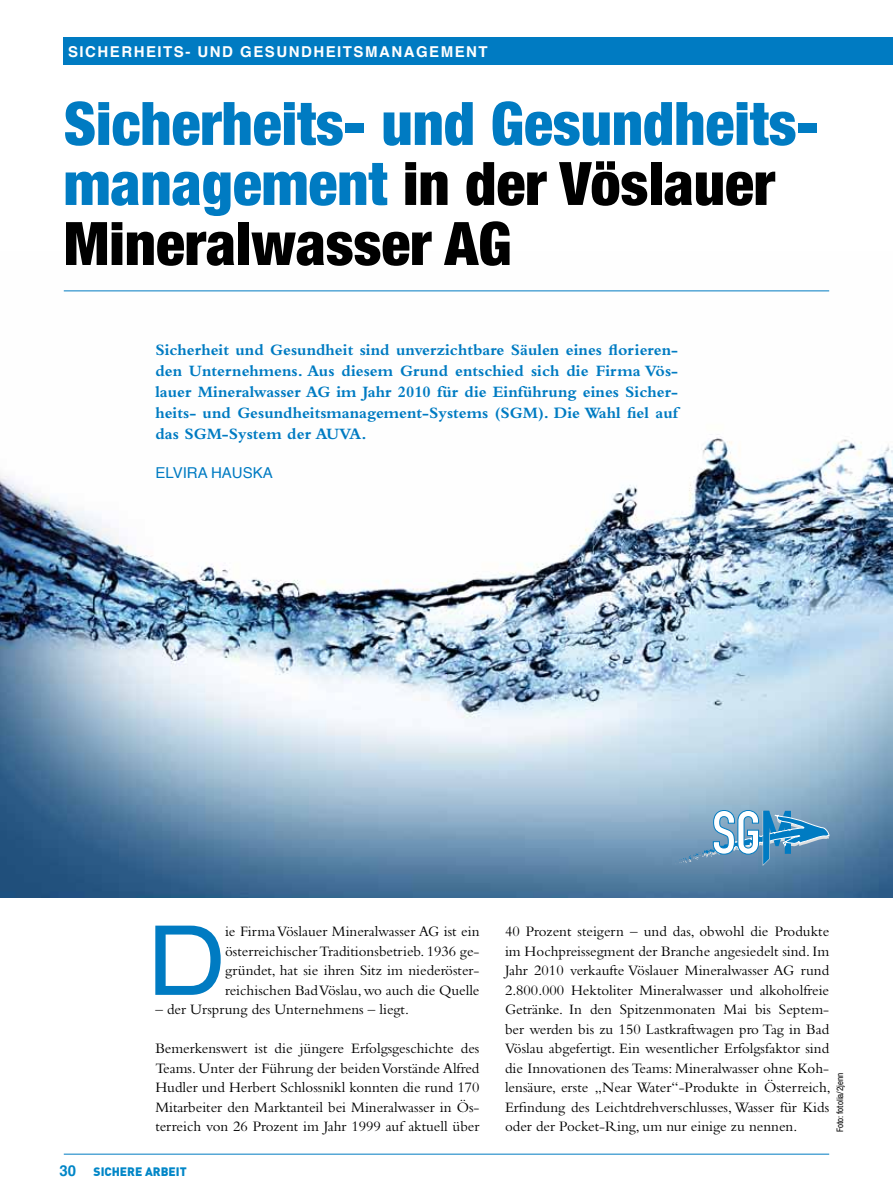
<style>
.page{position:relative;width:893px;height:1191px;background:#fff}
.page>*{position:absolute;margin:0;border:0;box-sizing:border-box;transform-origin:0 0}
.t1{font:expanded 96.9px "Helvetica Neue LT Std";color:#007bc2}
.t2{font:900 condensed 60px/60px "Helvetica Neue LT Std";color:#007bc2}
.t3{font:700 16.5px/21px "Bembo Std";color:#007bc2;text-align:justify}
.t4{font:15px/19.5px "Bembo Std";color:#000;text-align:justify}
.t5{font:700 15px "Helvetica";letter-spacing:.1em;color:#fff}
.t6{font:15px "Helvetica";color:#007bc2}
.t7{font:900 12px "DIN";color:#0086c7}
.t8{font:condensed 9px "Helvetica Neue LT Std";color:#000}
.s1{color:#000}
.s2{font-family:"Helvetica";font-weight:700;font-size:15px}
</style>
<div class="page">
<hr style="left:64px;top:1153px;width:765px;height:1px;background:#007bc2">
<img style="left:0;top:290px;width:893px;height:607px">
<div style="left:64px;top:37px;width:829px;height:28px;background:#007bc2"></div>
<hr style="left:64px;top:290px;width:765px;height:1px;background:#007bc2">
<svg style="left:676px;top:810px;width:153px;height:56px;background:#70a1c3"></svg>
<p class="t5" style="left:68px;top:40px;width:421px">SICHERHEITS- UND GESUNDHEITSMANAG EMENT</p>
<h2 class="t2" style="left:64px;top:93px;width:756px">Sicherheits- und Gesundheits&shy;management <span class="s1">in der Vöslauer<br>Mineralwasser AG</span></h2>
<p class="t3" style="left:155px;top:340px;width:524px">Sicherheit und Gesundheit sind unverzichtbare Säulen eines florieren&shy;den Unternehmens. Aus diesem Grund entschied sich die Firma Vös&shy;lauer Mineralwasser AG im Jahr 2010 für die Einführung eines Sicher&shy;heits- und Gesundheitsmanagement-Systems (SGM). Die Wahl fiel auf das SGM-System der AUVA.</p>
<p class="t6" style="left:155px;top:461px;width:119px">ELVIRA HAUSKA</p>
<h1 class="t1" style="left:148px;top:901px;width:79px">D</h1>
<p class="t4" style="left:225px;top:921px;width:256px">ie Firma Vöslauer Mineralwasser AG ist ein österreichischer Traditionsbetrieb. 1936 ge&shy;gründet, hat sie ihren Sitz im niederöster&shy;reichischen Bad Vöslau, wo auch die Quelle</p>
<p class="t4" style="left:155px;top:999px;width:255px">– der Ursprung des Unternehmens – liegt.</p>
<p class="t4" style="left:155px;top:1038px;width:326px">Bemerkenswert ist die jüngere Erfolgsgeschichte des Teams. Unter der Führung der beiden Vorstände Alfred Hudler und Herbert Schlossnikl konnten die rund 170<br>Mitarbeiter den Marktanteil bei Mineralwasser in Ös&shy;terreich von 26 Prozent im Jahr 1999 auf aktuell über</p>
<p class="t7" style="left:60px;top:1163px;width:129px"><span class="s2">30</span> SICHERE ARBEIT</p>
<p class="t4" style="left:505px;top:921px;width:327px">40 Prozent steigern – und das, obwohl die Produkte im Hochpreissegment der Branche angesiedelt sind. Im Jahr 2010 verkaufte Vöslauer Mineralwasser AG rund 2.800.000 Hektoliter Mineralwasser und alkoholfreie Getränke. In den Spitzenmonaten Mai bis Septem&shy;ber werden bis zu 150 Lastkraftwagen pro Tag in Bad Vöslau abgefertigt. Ein wesentlicher Erfolgsfaktor sind die Innovationen des Teams: Mineralwasser ohne Koh&shy;lensäure, erste „Near Water“-Produkte in Österreich, Erfindung des Leichtdrehverschlusses, Wasser für Kids oder der Pocket-Ring, um nur einige zu nennen.</p>
<p class="t8" style="left:835px;top:1132px;width:61px;rotate:-90deg">Foto: fotolia/2jenn</p>
</div>
